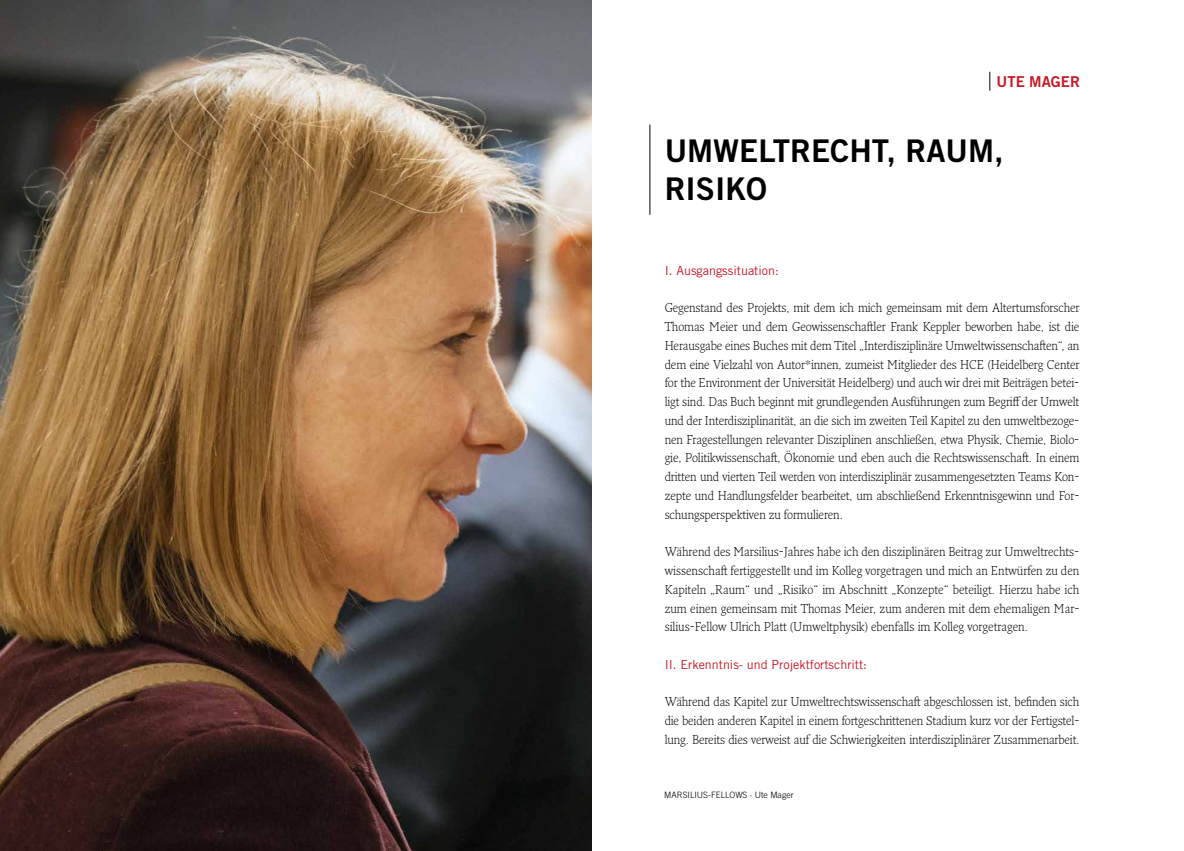
<style>
.page{position:relative;width:1184px;height:851px;background:#fff}
.page>*{position:absolute;margin:0;border:0;box-sizing:border-box;transform-origin:0 0}
.t1{font:31.25px/37.5px "Trade Gothic LT Pro Bd 2";color:#000}
.t2{font:15px "Trade Gothic LT Pro Bd 2";color:#c61a27}
.t3{font:300 12.5px/18.8px "Fresco Pro";letter-spacing:-.01em;color:#000;text-align:justify}
.t4{font:12.5px "Trade Gothic LT Pro";color:#c61a27}
.t5{font:300 8.75px "Trade Gothic LT Pro";color:#000}
</style>
<div class="page">
<hr style="left:649px;top:125px;width:1px;height:90px;background:#000">
<svg style="left:989px;top:72px;width:1px;height:19px"></svg>
<img style="left:0;top:0;width:592px;height:850px">
<p class="t2" style="left:996px;top:72px;width:85px">UTE MAGER</p>
<h1 class="t1" style="left:664px;top:132px;width:340px">UMWELTRECHT, RAUM,<br>RISIKO</h1>
<p class="t4" style="left:664px;top:263px;width:116px">I. Ausgangssituation:</p>
<p class="t3" style="left:664px;top:298px;width:416px">Gegenstand des Projekts, mit dem ich mich gemeinsam mit dem Altertumsforscher Thomas Meier und dem Geowissenschaftler Frank Keppler beworben habe, ist die Herausgabe eines Buches mit dem Titel „Interdisziplinäre Umweltwissenschaften“, an dem eine Vielzahl von Autor*innen, zumeist Mitglieder des HCE (Heidelberg Center for the Environment der Universität Heidelberg) und auch wir drei mit Beiträgen betei&shy;ligt sind. Das Buch beginnt mit grundlegenden Ausführungen zum Begriff der Umwelt und der Interdisziplinarität, an die sich im zweiten Teil Kapitel zu den umweltbezoge&shy;nen Fragestellungen relevanter Disziplinen anschließen, etwa Physik, Chemie, Biolo&shy;gie, Politikwissenschaft, Ökonomie und eben auch die Rechtswissenschaft. In einem dritten und vierten Teil werden von interdisziplinär zusammengesetzten Teams Kon&shy;zepte und Handlungsfelder bearbeitet, um abschließend Erkenntnisgewinn und For&shy;schungsperspektiven zu formulieren.</p>
<p class="t3" style="left:664px;top:542px;width:416px">Während des Marsilius-Jahres habe ich den disziplinären Beitrag zur Umweltrechts&shy;wissenschaft fertiggestellt und im Kolleg vorgetragen und mich an Entwürfen zu den Kapiteln „Raum“ und „Risiko“ im Abschnitt „Konzepte“ beteiligt. Hierzu habe ich zum einen gemeinsam mit Thomas Meier, zum anderen mit dem ehemaligen Mar&shy;silius-Fellow Ulrich Platt (Umweltphysik) ebenfalls im Kolleg vorgetragen.</p>
<p class="t4" style="left:664px;top:656px;width:204px">II. Erkenntnis- und Projektfortschritt:</p>
<p class="t3" style="left:664px;top:692px;width:416px">Während das Kapitel zur Umweltrechtswissenschaft abgeschlossen ist, befinden sich die beiden anderen Kapitel in einem fortgeschrittenen Stadium kurz vor der Fertigstel&shy;lung. Bereits dies verweist auf die Schwierigkeiten interdisziplinärer Zusammenarbeit.</p>
<p class="t5" style="left:664px;top:789px;width:131px">MARSILIUS-FELLOWS · Ute Mager</p>
</div>
